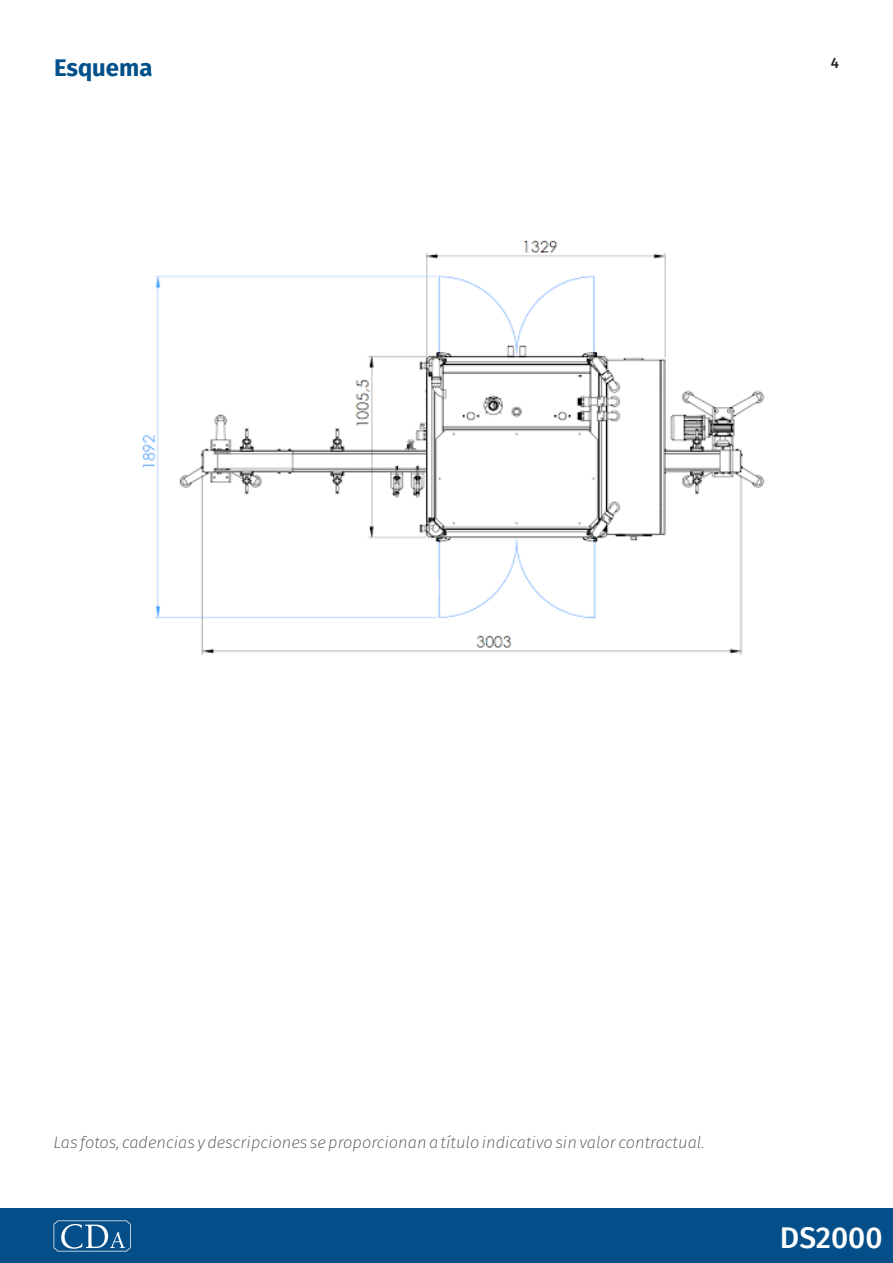
<style>
.page{position:relative;width:893px;height:1263px;background:#fff}
.page>*{position:absolute;margin:0;border:0;box-sizing:border-box;transform-origin:0 0}
.t1{font:500 30px "Fira Sans";color:#fff}
.t2{font:700 24px "Fira Sans";color:#01508a}
.zone_de_texte{font:italic 200 16.5px "Fira Sans";color:#4f5252}
.t3{font:500 15px "Fira Sans";color:#231f20}
</style>
<div class="page">
<div style="left:0;top:1208px;width:893px;height:54px;background:#044f8a"></div>
<svg style="left:54px;top:1220px;width:77px;height:31px"></svg>
<img style="left:142px;top:240px;width:623px;height:415px">
<p class="t2" style="left:54px;top:48px;width:100px">Esquema</p>
<p class="t3" style="left:831px;top:51px;width:10px">4</p>
<p class="zone_de_texte" style="left:54px;top:1131px;width:653px">Las fotos, cadencias y descripciones se proporcionan a título indicativo sin valor contractual.</p>
<h1 class="t1" style="left:780px;top:1213px;width:104px">DS2000</h1>
</div>
